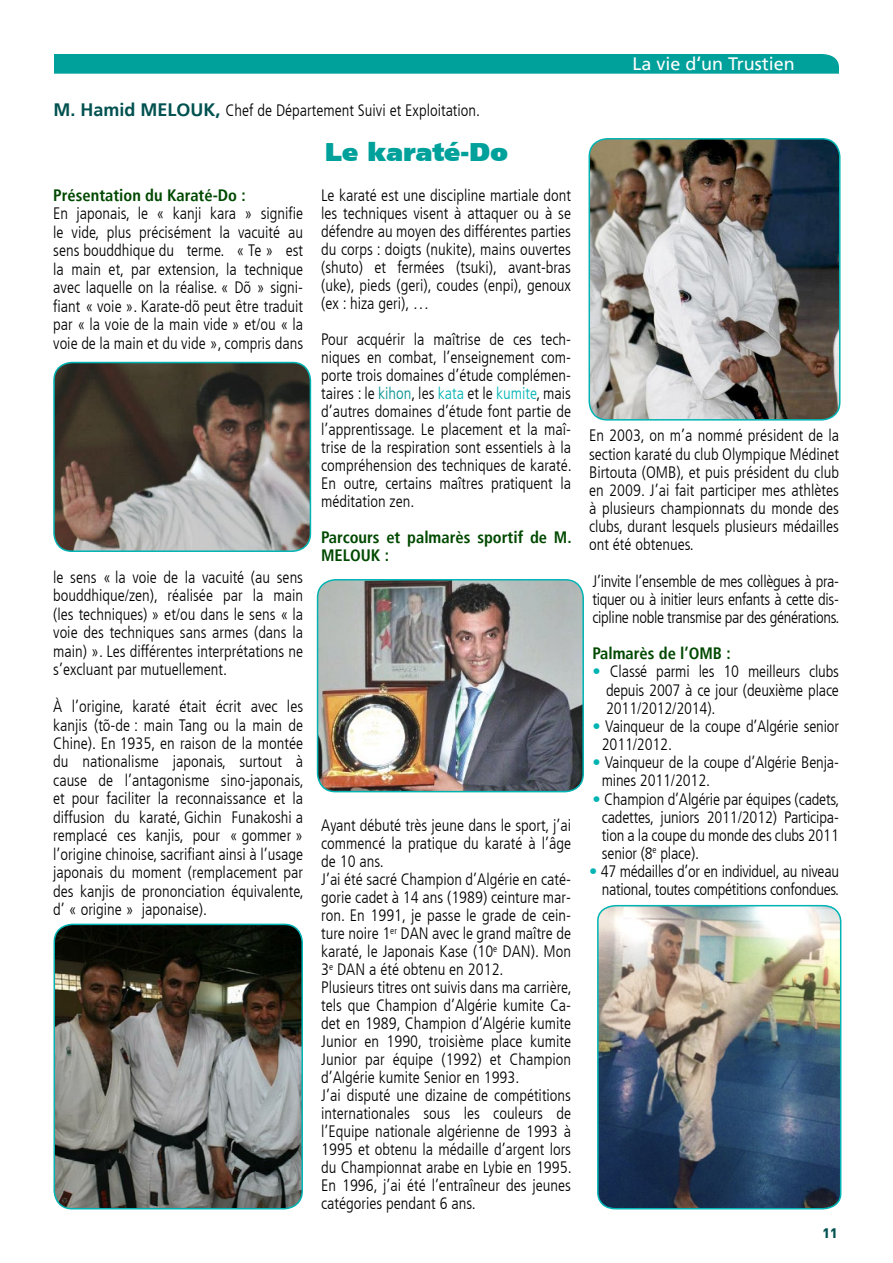
<style>
.page{position:relative;width:893px;height:1263px;background:#fff}
.page>*{position:absolute;margin:0;border:0;box-sizing:border-box;transform-origin:0 0}
.t1{font:900 25.5px "Frutiger CE";color:#00a09b}
.t2{font:18px "Frutiger LT";color:#fff}
.t3{font:300 condensed 16.5px/18px "Frutiger LT";color:#000;text-align:justify}
.t4{font:700 condensed 16.5px/18px "Frutiger LT";color:#004900}
.t5{font:300 condensed 16.5px/18.1px "Frutiger LT";letter-spacing:-.02em;color:#000;text-align:right}
.t6{font:900 13.5px "DIN";color:#005150}
.s1{font-weight:700;font-stretch:normal;font-size:18px;color:#005150}
.s2{color:#00918d}
.s3{color:#00b4b4}
.s4{font-weight:700;font-stretch:condensed}
</style>
<div class="page">
<div style="left:54px;top:54px;width:785px;height:20px;background:#00a09b"></div>
<img style="left:591px;top:139px;width:248px;height:280px">
<div style="left:588px;top:138px;width:252px;height:283px;border:2px solid #00b4b4;border-radius:18px"></div>
<img style="left:54px;top:924px;width:248px;height:285px">
<div style="left:54px;top:924px;width:249px;height:285px;border:2px solid #00b4b4;border-radius:18px"></div>
<img style="left:318px;top:580px;width:265px;height:212px">
<div style="left:317px;top:579px;width:267px;height:213px;border:2px solid #00b4b4;border-radius:18px"></div>
<img style="left:54px;top:362px;width:256px;height:189px">
<div style="left:53px;top:362px;width:258px;height:190px;border:2px solid #00b4b4;border-radius:18px"></div>
<img style="left:597px;top:904px;width:245px;height:306px">
<p class="t3" style="left:54px;top:101px;width:428px"><span class="s1">M. HAMID MELOUK,</span> Chef de Département Suivi et Exploitation.</p>
<h1 class="t1" style="left:325px;top:137px;width:184px">Le karaté-Do</h1>
<p class="t4" style="left:53px;top:186px;width:194px">Présentation du Karaté-Do :</p>
<p class="t3" style="left:53px;top:205px;width:251px;line-height:18.5px">En japonais, le « kanji kara » signifie le vide, plus précisément la vacuité au sens bouddhique du terme. « Te » est la main et, par extension, la technique avec laquelle on la réalise. « Dõ » signi&shy;fiant « voie ». Karate-dõ peut être traduit par « la voie de la main vide » et/ou « la voie de la main et du vide », compris dans</p>
<p class="t3" style="left:53px;top:568px;width:251px;line-height:18.5px">le sens « la voie de la vacuité (au sens bouddhique/zen), réalisée par la main (les techniques) » et/ou dans le sens « la voie des techniques sans armes (dans la main) ». Les différentes interprétations ne s’excluant par mutuellement.</p>
<p class="t3" style="left:53px;top:697px;width:252px;line-height:18.5px">À l’origine, karaté était écrit avec les kanjis (tõ-de : main Tang ou la main de Chine). En 1935, en raison de la montée du nationalisme japonais, surtout à cause de l’antagonisme sino-japonais, et pour faciliter la reconnaissance et la diffusion du karaté, Gichin Funakoshi a remplacé ces kanjis, pour « gommer » l’origine chinoise, sacrifiant ainsi à l’usage japonais du moment (remplacement par des kanjis de prononciation équivalente, d’ « origine » japonaise).</p>
<p class="t3" style="left:321px;top:187px;width:251px">Le karaté est une discipline martiale dont les techniques visent à attaquer ou à se défendre au moyen des différentes parties du corps : doigts (nukite), mains ouvertes (shuto) et fermées (tsuki), avant-bras (uke), pieds (geri), coudes (enpi), genoux (ex : hiza geri), …</p>
<p class="t3" style="left:321px;top:331px;width:252px">Pour acquérir la maîtrise de ces tech&shy;niques en combat, l’enseignement com&shy;porte trois domaines d’étude complémen&shy;taires : le <span class="s2">kihon</span>, les <span class="s3">kata</span> et le <span class="s3">kumite</span>, mais d’autres domaines d’étude font partie de l’apprentissage. Le placement et la maî&shy;trise de la respiration sont essentiels à la compréhension des techniques de karaté.<br>En outre, certains maîtres pratiquent la méditation zen.</p>
<p class="t4" style="left:321px;top:528px;width:252px">Parcours et palmarès sportif de M.<br>MELOUK :</p>
<p class="t3" style="left:321px;top:817px;width:252px;text-align:left">Ayant débuté très jeune dans le sport, j’ai commencé la pratique du karaté à l’âge de 10 ans.<br>J’ai été sacré Champion d’Algérie en caté&shy;gorie cadet à 14 ans (1989) ceinture mar&shy;ron. En 1991, je passe le grade de cein&shy;ture noire 1<sup>er</sup> DAN avec le grand maître de karaté, le Japonais Kase (10<sup>e</sup> DAN). Mon 3<sup>e</sup> DAN a été obtenu en 2012.<br>Plusieurs titres ont suivis dans ma carrière, tels que Champion d’Algérie kumite Ca&shy;det en 1989, Champion d’Algérie kumite Junior en 1990, troisième place kumite Junior par équipe (1992) et Champion d’Algérie kumite Senior en 1993.<br>J’ai disputé une dizaine de compétitions internationales sous les couleurs de l’Equipe nationale algérienne de 1993 à 1995 et obtenu la médaille d’argent lors du Championnat arabe en Lybie en 1995.<br>En 1996, j’ai été l’entraîneur des jeunes catégories pendant 6 ans.</p>
<p class="t2" style="left:632px;top:53px;width:164px">La vie d<span class="s4">‘</span>un Trustien</p>
<p class="t3" style="left:589px;top:427px;width:251px">En 2003, on m’a nommé président de la section karaté du club Olympique Médinet Birtouta (OMB), et puis président du club en 2009. J’ai fait participer mes athlètes à plusieurs championnats du monde des clubs, durant lesquels plusieurs médailles ont été obtenues.</p>
<p class="t3" style="left:592px;top:572px;width:249px">J’invite l’ensemble de mes collègues à pra&shy;tiquer ou à initier leurs enfants à cette dis&shy;cipline noble transmise par des générations.</p>
<p class="t4" style="left:592px;top:645px;width:140px">Palmarès de l’OMB :</p>
<p class="t3" style="left:606px;top:663px;width:234px;text-indent:-14px"><span class="s3">•</span> Classé parmi les 10 meilleurs clubs depuis 2007 à ce jour (deuxième place 2011/2012/2014).</p>
<p class="t3" style="left:602px;top:717px;width:239px;text-indent:-9px"><span class="s3">•</span> Vainqueur de la coupe d’Algérie senior<br>2011/2012.</p>
<p class="t3" style="left:602px;top:754px;width:239px;text-indent:-9px"><span class="s3">•</span> Vainqueur de la coupe d’Algérie Benja&shy;mines 2011/2012.</p>
<p class="t3" style="left:602px;top:790px;width:239px;text-indent:-9px"><span class="s3">•</span> Champion d’Algérie par équipes (cadets, cadettes, juniors 2011/2012) Participa&shy;tion a la coupe du monde des clubs 2011 senior (8<sup>e</sup> place).</p>
<p class="t5" style="left:589px;top:862px;width:252px"><span class="s3">•</span> 47 médailles d’or en individuel, au niveau national, toutes compétitions confondues.</p>
<p class="t6" style="left:822px;top:1224px;width:17px">11</p>
</div>
